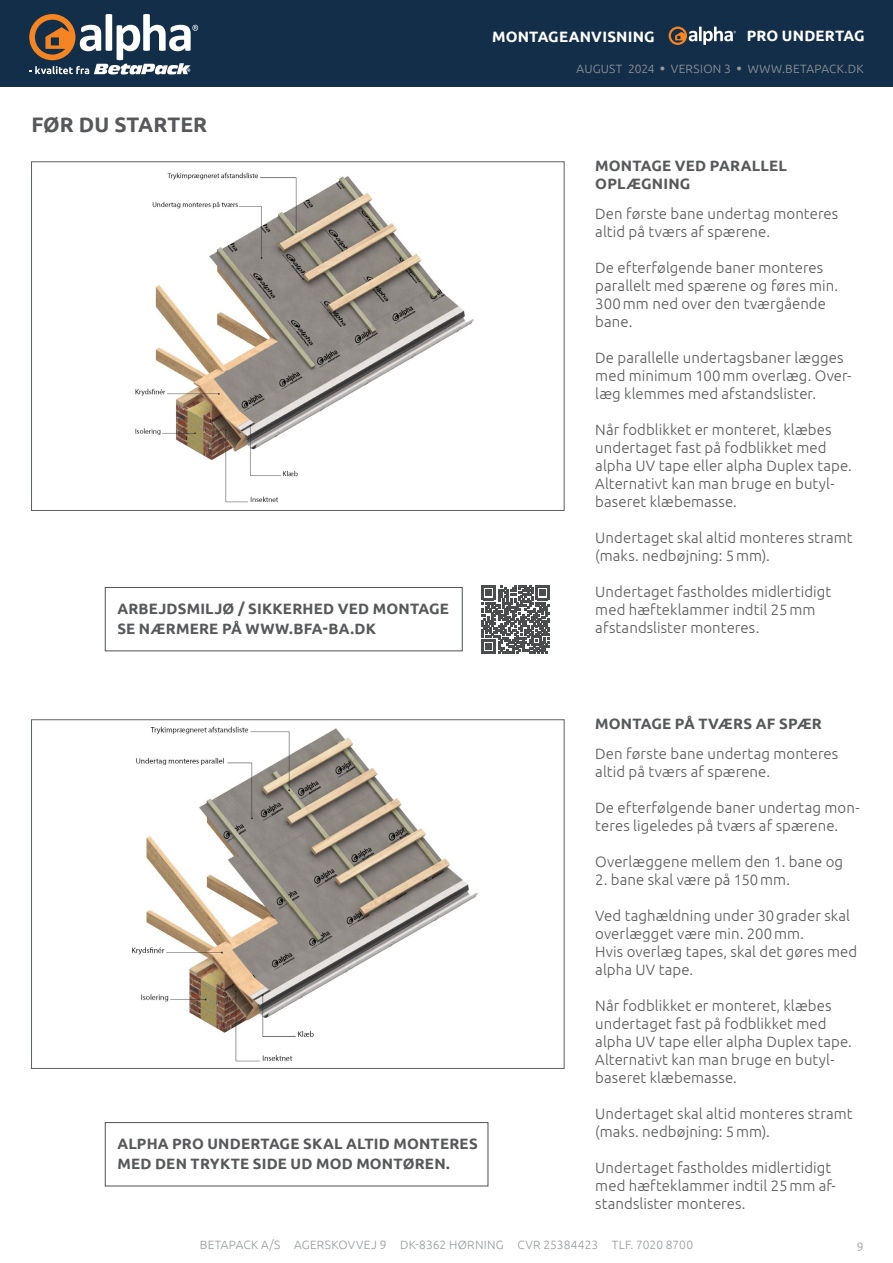
<style>
.page{position:relative;width:893px;height:1263px;background:#fff}
.page>*{position:absolute;margin:0;border:0;box-sizing:border-box;transform-origin:0 0}
.t1{font:700 21px "Ubuntu";letter-spacing:.005em;color:#57585a}
.t2{font:300 15px/18px "Ubuntu";letter-spacing:.005em;color:#57585a}
.t3{font:700 15px/19.5px "Ubuntu";letter-spacing:.015em;color:#57585a}
.t4{font:700 15px "Ubuntu";letter-spacing:.015em;color:#fff}
.t5{font:300 12px "Ubuntu";letter-spacing:.02em;color:#97999c}
.s1{font-family:"Calibri";font-weight:400;font-size:9px}
</style>
<div class="page">
<img style="left:135px;top:172px;width:339px;height:331px">
<img style="left:132px;top:726px;width:346px;height:336px">
<div style="left:0;top:0;width:893px;height:86px;background:#132e49"></div>
<svg style="left:29px;top:14px;width:169px;height:60px"></svg>
<div style="left:105px;top:587px;width:357px;height:64px;border:1px solid #4f5252"></div>
<div style="left:105px;top:1122px;width:383px;height:64px;border:1px solid #4f5252"></div>
<svg style="left:669px;top:27px;width:67px;height:18px"></svg>
<svg style="left:481px;top:586px;width:69px;height:68px"></svg>
<p class="t4" style="left:492px;top:27px;width:164px">MONTAGEANVISNING</p>
<p class="t4" style="left:747px;top:27px;width:119px">PRO UNDERTAG</p>
<p class="t1" style="left:31px;top:112px;width:177px">FØR DU STARTER</p>
<p class="t3" style="left:117px;top:599px;width:333px">ARBEJDSMILJØ / SIKKERHED VED MONTAGE<br>SE NÆRMERE PÅ WWW.BFA-BA.DK</p>
<p class="t3" style="left:117px;top:1134px;width:362px">ALPHA PRO UNDERTAGE SKAL ALTID MONTERES<br>MED DEN TRYKTE SIDE UD MOD MONTØREN.</p>
<p class="t5" style="left:577px;top:61px;width:288px">AUGUST 2024 <span class="s1">●</span> VERSION 3 <span class="s1">●</span> WWW.BETAPACK.DK</p>
<p class="t3" style="left:595px;top:156px;width:193px;line-height:18px">MONTAGE VED PARALLEL<br>OPLÆGNING</p>
<p class="t2" style="left:595px;top:204px;width:245px">Den første bane undertag monteres altid på tværs af spærene.</p>
<p class="t2" style="left:595px;top:258px;width:244px">De efterfølgende baner monteres parallelt med spærene og føres min.<br>300mm ned over den tværgående bane.</p>
<p class="t2" style="left:595px;top:348px;width:258px">De parallelle undertagsbaner lægges med minimum 100mm overlæg. Over&shy;læg klemmes med afstandslister.</p>
<p class="t2" style="left:595px;top:420px;width:258px">Når fodblikket er monteret, klæbes undertaget fast på fodblikket med alpha UV tape eller alpha Duplex tape.<br>Alternativt kan man bruge en butyl&shy;baseret klæbemasse.</p>
<p class="t2" style="left:595px;top:528px;width:259px">Undertaget skal altid monteres stramt (maks. nedbøjning: 5mm).</p>
<p class="t2" style="left:595px;top:582px;width:237px">Undertaget fastholdes midlertidigt med hæfteklammer indtil 25mm afstandslister monteres.</p>
<p class="t3" style="left:595px;top:714px;width:228px">MONTAGE PÅ TVÆRS AF SPÆR</p>
<p class="t2" style="left:595px;top:745px;width:245px">Den første bane undertag monteres altid på tværs af spærene.</p>
<p class="t2" style="left:595px;top:799px;width:266px">De efterfølgende baner undertag mon&shy;teres ligeledes på tværs af spærene.</p>
<p class="t2" style="left:595px;top:853px;width:249px">Overlæggene mellem den 1. bane og</p>
<p class="t2" style="left:595px;top:871px;width:196px">2. bane skal være på 150mm.</p>
<p class="t2" style="left:595px;top:907px;width:256px">Ved taghældning under 30grader skal overlægget være min. 200mm.</p>
<p class="t2" style="left:595px;top:943px;width:264px">Hvis overlæg tapes, skal det gøres med alpha UV tape.</p>
<p class="t2" style="left:595px;top:997px;width:258px">Når fodblikket er monteret, klæbes undertaget fast på fodblikket med alpha UV tape eller alpha Duplex tape.<br>Alternativt kan man bruge en butyl&shy;baseret klæbemasse.</p>
<p class="t2" style="left:595px;top:1105px;width:259px">Undertaget skal altid monteres stramt (maks. nedbøjning: 5mm).</p>
<p class="t2" style="left:595px;top:1159px;width:242px">Undertaget fastholdes midlertidigt med hæfteklammer indtil 25mm af&shy;standslister monteres.</p>
<p class="t5" style="left:200px;top:1238px;width:495px">BETAPACK A/S AGERSKOVVEJ 9 DK-8362 HØRNING CVR 25384423 TLF. 7020 8700</p>
<p class="t5" style="left:857px;top:1239px;width:8px">9</p>
</div>
